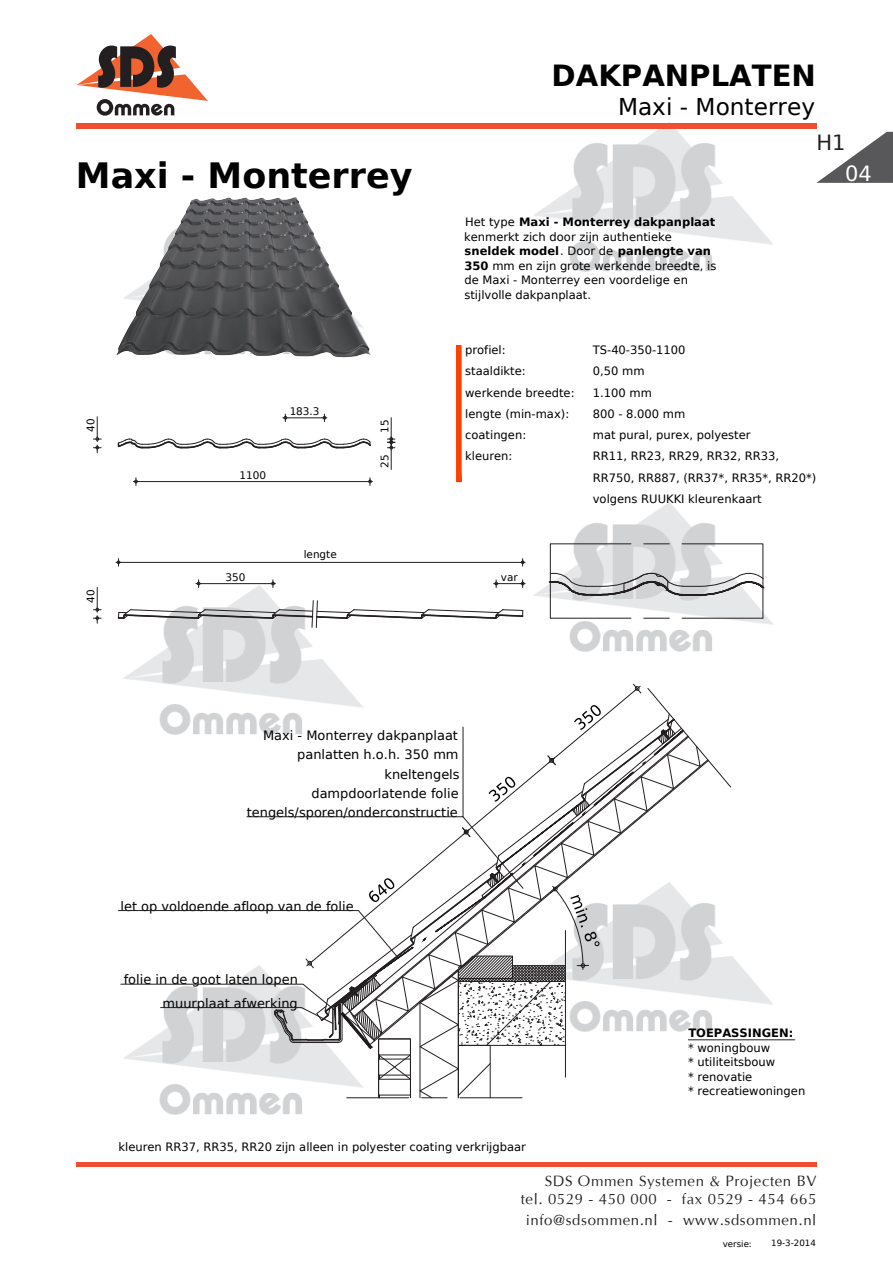
<style>
.page{position:relative;width:893px;height:1263px;background:#fff}
.page>*{position:absolute;margin:0;border:0;box-sizing:border-box;transform-origin:0 0}
.t1{font:700 34.95px "Bitstream Vera Sans";color:#000}
.t2{font:700 29.1px "Bitstream Vera Sans";color:#000}
.t3{font:23.25px "Bitstream Vera Sans";color:#000}
.t4{font:21px "Bitstream Vera Sans";color:#231f20}
.t5{font:21px "Bitstream Vera Sans";color:#fff}
.t6{font:15px/18px "Optima";letter-spacing:.04em;color:#231f20;text-align:right}
.t7{font:12.9px/19px "Bitstream Vera Sans";color:#000;text-align:right}
.t8{font:11.55px/14.5px "Bitstream Vera Sans";color:#000}
.t9{font:10.5px "Bitstream Vera Sans";color:#000}
.t10{font:8.7px "Bitstream Vera Sans";color:#000}
.s1{font-weight:700}
</style>
<div class="page">
<img style="left:124px;top:586px;width:218px;height:97px">
<img style="left:159px;top:1099px;width:143px;height:16px">
<img style="left:534px;top:123px;width:239px;height:149px">
<img style="left:534px;top:503px;width:239px;height:149px">
<img style="left:732px;top:956px;width:41px;height:49px">
<svg style="left:77px;top:34px;width:131px;height:82px"></svg>
<hr style="left:77px;top:124px;width:739px;height:4px;background:#f14d31">
<div style="left:77px;top:1162px;width:739px;height:5px;background:#f14d31"></div>
<hr style="left:138px;top:481px;width:229px;height:1px;background:#231f20">
<svg style="left:367px;top:478px;width:5px;height:7px"></svg>
<svg style="left:133px;top:478px;width:5px;height:7px"></svg>
<svg style="left:456px;top:345px;width:6px;height:137px"></svg>
<hr style="left:288px;top:417px;width:34px;height:1px;background:#231f20">
<svg style="left:322px;top:414px;width:5px;height:8px"></svg>
<svg style="left:283px;top:414px;width:5px;height:8px"></svg>
<svg style="left:93px;top:417px;width:8px;height:36px"></svg>
<svg style="left:387px;top:418px;width:8px;height:51px"></svg>
<hr style="left:121px;top:562px;width:399px;height:1px;background:#231f20">
<svg style="left:116px;top:559px;width:5px;height:7px"></svg>
<svg style="left:520px;top:559px;width:5px;height:7px"></svg>
<hr style="left:201px;top:583px;width:69px;height:1px;background:#231f20">
<svg style="left:196px;top:580px;width:5px;height:8px"></svg>
<svg style="left:270px;top:580px;width:5px;height:8px"></svg>
<svg style="left:93px;top:587px;width:8px;height:36px"></svg>
<hr style="left:688px;top:1039px;width:107px;height:1px;background:#231f20">
<svg style="left:117px;top:438px;width:254px;height:11px"></svg>
<svg style="left:494px;top:580px;width:31px;height:8px"></svg>
<svg style="left:549px;top:543px;width:216px;height:76px"></svg>
<svg style="left:118px;top:683px;width:614px;height:416px"></svg>
<svg style="left:118px;top:600px;width:406px;height:28px"></svg>
<img style="left:116px;top:197px;width:255px;height:160px">
<svg style="left:816px;top:132px;width:77px;height:51px"></svg>
<p class="t2" style="left:552px;top:59px;width:266px">DAKPANPLATEN</p>
<p class="t3" style="left:618px;top:94px;width:199px">Maxi - Monterrey</p>
<p class="t1" style="left:76px;top:155px;width:338px">Maxi - Monterrey</p>
<p class="t9" style="left:290px;top:405px;width:31px">183.3</p>
<p class="t9" style="left:85px;top:432px;width:15px;rotate:-90deg">40</p>
<p class="t9" style="left:379px;top:433px;width:15px;rotate:-90deg">15</p>
<p class="t9" style="left:379px;top:468px;width:15px;rotate:-90deg">25</p>
<p class="t9" style="left:85px;top:602px;width:15px;rotate:-90deg">40</p>
<p class="t9" style="left:239px;top:469px;width:28px">1100</p>
<p class="t9" style="left:226px;top:571px;width:21px">350</p>
<p class="t9" style="left:304px;top:548px;width:35px">lengte</p>
<p class="t4" style="left:816px;top:130px;width:31px">H1</p>
<p class="t8" style="left:464px;top:215px;width:254px">Het type <span class="s1">Maxi - Monterrey dakpanplaat </span>kenmerkt zich door zijn authentieke <span class="s1">sneldek model</span>. Door de <span class="s1">panlengte van 350</span> mm en zijn grote werkende breedte, is de Maxi - Monterrey een voordelige en stijlvolle dakpanplaat.</p>
<p class="t8" style="left:465px;top:339px;width:111px;line-height:21.3px">profiel:<br>staaldikte: werkende breedte: lengte (min-max):</p>
<p class="t8" style="left:593px;top:339px;width:94px;line-height:21.3px">TS-40-350-1100<br>0,50 mm<br>1.100 mm<br>800 - 8.000 mm</p>
<p class="t8" style="left:465px;top:428px;width:63px">coatingen:</p>
<p class="t8" style="left:593px;top:428px;width:159px">mat pural, purex, polyester</p>
<p class="t8" style="left:465px;top:449px;width:49px">kleuren:</p>
<p class="t8" style="left:593px;top:492px;width:170px">volgens RUUKKI kleurenkaart</p>
<p class="t8" style="left:593px;top:446px;width:225px;line-height:21.3px">RR11, RR23, RR29, RR32, RR33,<br>RR750, RR887, (RR37*, RR35*, RR20*)</p>
<p class="t9" style="left:501px;top:571px;width:18px">var</p>
<p class="t5" style="left:845px;top:161px;width:28px">04</p>
<p class="t7" style="left:247px;top:726px;width:214px">Maxi - Monterrey dakpanplaat panlatten h.o.h. 350 mm kneltengels<br>dampdoorlatende folie tengels/sporen/onderconstructie</p>
<p class="t7" style="left:120px;top:896px;width:235px">let op voldoende afloop van de folie</p>
<p class="t7" style="left:124px;top:968px;width:176px;line-height:23.4px">folie in de goot laten lopen muurplaat afwerking</p>
<p class="t8" style="left:118px;top:1139px;width:409px">kleuren RR37, RR35, RR20 zijn alleen in polyester coating verkrijgbaar</p>
<p class="t8" style="left:688px;top:1026px;width:119px"><span class="s1">TOEPASSINGEN:<br></span>* woningbouw<br>* utiliteitsbouw<br>* renovatie<br>* recreatiewoningen</p>
<p class="t6" style="left:521px;top:1171px;width:297px">SDS Ommen Systemen &amp; Projecten BV tel. 0529 - 450 000 - fax 0529 - 454 665</p>
<p class="t6" style="left:526px;top:1211px;width:292px">info@sdsommen.nl - www.sdsommen.nl</p>
<p class="t10" style="left:723px;top:1238px;width:31px">versie:</p>
<p class="t10" style="left:771px;top:1238px;width:46px">19-3-2014</p>
</div>
